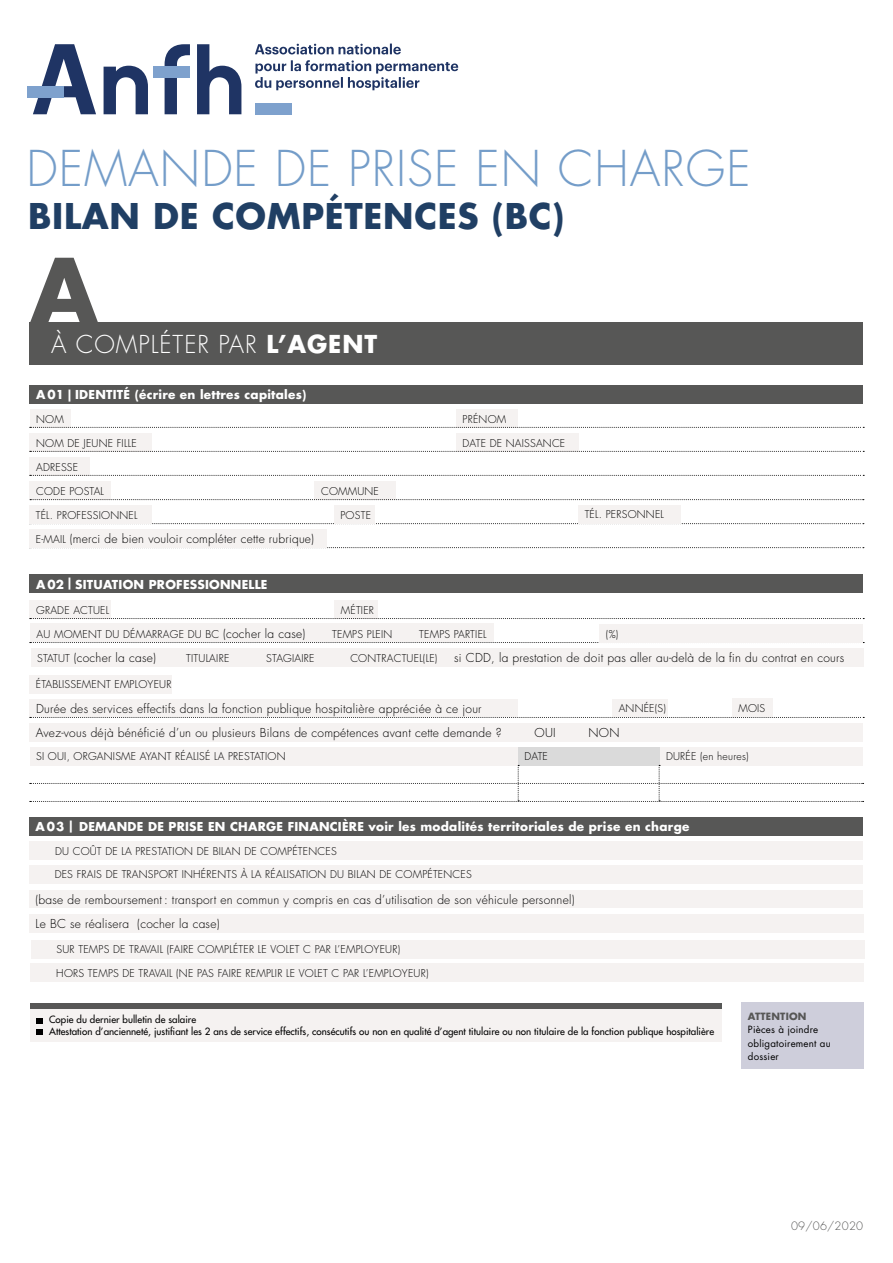
<style>
.page{position:relative;width:893px;height:1263px;background:#fff}
.page>*{position:absolute;margin:0;border:0;box-sizing:border-box;transform-origin:0 0}
.t1{font:700 87px "Futura Std";color:#575756}
.t2{font:300 48px "Futura Std";letter-spacing:.02em;color:#749dc9}
.t3{font:700 34.5px "Futura Std";letter-spacing:.02em;color:#203f64}
.t4{font:300 24px "Futura Std";letter-spacing:.04em;color:#fff}
.t5{font:300 12px/24.3px "Futura Std";letter-spacing:.02em;color:#000}
.t6{font:700 12px "Futura Std";letter-spacing:.02em;color:#fff}
.t7{font:300 11.25px "Futura Std";letter-spacing:.02em;color:#575756}
.t8{font:300 10.5px "Futura Std";letter-spacing:.02em;color:#000}
.t9{font:500 9.75px/11.2px "Futura Std";letter-spacing:.005em;color:#000}
.t10{font:9.75px/13.5px "Futura Std";letter-spacing:.02em;color:#000}
.t11{font:700 9.75px "Futura Std";letter-spacing:.02em;color:#575756}
.s1{font-weight:700}
.s2{font-size:10.5px}
.s3{font-size:12px}
</style>
<div class="page">
<svg style="left:104px;top:66px;width:44px;height:48px"></svg>
<svg style="left:197px;top:44px;width:44px;height:70px"></svg>
<svg style="left:33px;top:44px;width:63px;height:70px"></svg>
<svg style="left:165px;top:44px;width:25px;height:70px"></svg>
<div style="left:255px;top:103px;width:37px;height:11px;background:#7ea1cd"></div>
<div style="left:27px;top:86px;width:37px;height:11px;background:#7ea1cd"></div>
<svg style="left:255px;top:60px;width:203px;height:30px"></svg>
<svg style="left:255px;top:44px;width:146px;height:10px"></svg>
<div style="left:153px;top:67px;width:37px;height:11px;background:#7ea1cd"></div>
<div style="left:30px;top:322px;width:833px;height:42px;background:#575756"></div>
<div style="left:30px;top:385px;width:833px;height:18px;background:#575756"></div>
<div style="left:29px;top:817px;width:834px;height:18px;background:#575756"></div>
<div style="left:30px;top:575px;width:833px;height:18px;background:#575756"></div>
<div style="left:30px;top:409px;width:40px;height:18px;background:#f5f2f1"></div>
<div style="left:29px;top:865px;width:834px;height:18px;background:#f5f2f1"></div>
<div style="left:29px;top:841px;width:834px;height:19px;background:#f5f2f1"></div>
<div style="left:29px;top:890px;width:834px;height:17px;background:#f5f2f1"></div>
<div style="left:30px;top:433px;width:122px;height:18px;background:#f5f2f1"></div>
<div style="left:30px;top:600px;width:81px;height:18px;background:#f5f2f1"></div>
<div style="left:30px;top:699px;width:488px;height:18px;background:#f5f2f1"></div>
<div style="left:29px;top:723px;width:834px;height:18px;background:#f5f2f1"></div>
<div style="left:29px;top:675px;width:142px;height:18px;background:#f5f2f1"></div>
<div style="left:30px;top:457px;width:60px;height:18px;background:#f5f2f1"></div>
<div style="left:456px;top:409px;width:62px;height:18px;background:#f5f2f1"></div>
<div style="left:456px;top:433px;width:122px;height:18px;background:#f5f2f1"></div>
<div style="left:334px;top:600px;width:44px;height:18px;background:#f5f2f1"></div>
<div style="left:30px;top:481px;width:81px;height:18px;background:#f5f2f1"></div>
<div style="left:315px;top:481px;width:81px;height:18px;background:#f5f2f1"></div>
<svg style="left:30px;top:427px;width:834px;height:1px"></svg>
<svg style="left:30px;top:451px;width:834px;height:1px"></svg>
<svg style="left:30px;top:618px;width:834px;height:1px"></svg>
<svg style="left:30px;top:717px;width:834px;height:1px"></svg>
<svg style="left:30px;top:475px;width:834px;height:1px"></svg>
<svg style="left:30px;top:642px;width:834px;height:1px"></svg>
<svg style="left:30px;top:499px;width:834px;height:1px"></svg>
<svg style="left:29px;top:523px;width:835px;height:1px"></svg>
<svg style="left:29px;top:547px;width:835px;height:1px"></svg>
<div style="left:29px;top:505px;width:123px;height:18px;background:#f5f2f1"></div>
<div style="left:29px;top:529px;width:298px;height:18px;background:#f5f2f1"></div>
<div style="left:334px;top:505px;width:41px;height:18px;background:#f5f2f1"></div>
<div style="left:578px;top:505px;width:103px;height:18px;background:#f5f2f1"></div>
<div style="left:30px;top:623px;width:464px;height:19px;background:#f5f2f1"></div>
<div style="left:600px;top:624px;width:263px;height:18px;background:#f5f2f1"></div>
<div style="left:612px;top:699px;width:56px;height:18px;background:#f5f2f1"></div>
<div style="left:732px;top:699px;width:41px;height:18px;background:#f5f2f1"></div>
<div style="left:30px;top:747px;width:630px;height:18px;background:#f5f2f1"></div>
<div style="left:660px;top:747px;width:203px;height:18px;background:#f5f2f1"></div>
<div style="left:518px;top:747px;width:142px;height:18px;background:#dadada"></div>
<svg style="left:30px;top:765px;width:834px;height:37px"></svg>
<div style="left:31px;top:648px;width:832px;height:19px;background:#f5f2f1"></div>
<div style="left:29px;top:914px;width:834px;height:19px;background:#f5f2f1"></div>
<div style="left:31px;top:964px;width:833px;height:18px;background:#f5f2f1"></div>
<div style="left:31px;top:940px;width:833px;height:18px;background:#f5f2f1"></div>
<div style="left:30px;top:1003px;width:692px;height:6px;background:#575756"></div>
<div style="left:742px;top:1003px;width:122px;height:66px;background:#cecedb"></div>
<div style="left:30px;top:1009px;width:692px;height:33px;background:#f5f2f1"></div>
<svg style="left:37px;top:1018px;width:6px;height:5px"></svg>
<svg style="left:37px;top:1029px;width:6px;height:6px"></svg>
<h2 class="t2" style="left:27px;top:140px;width:726px">DEMANDE DE PRISE EN CHARGE</h2>
<h3 class="t3" style="left:28px;top:193px;width:538px">BILAN DE COMPÉTENCES (BC)</h3>
<h1 class="t1" style="left:30px;top:233px;width:69px">A</h1>
<h3 class="t4" style="left:51px;top:330px;width:328px">À COMPLÉTER PAR <span class="s1">L’AGENT</span></h3>
<p class="t6" style="left:36px;top:387px;width:272px">A 01| IDENTITÉ (écrire en lettres capitales)</p>
<p class="t8" style="left:36px;top:412px;width:29px">NOM</p>
<p class="t8" style="left:36px;top:436px;width:102px">NOM DE JEUNE FILLE</p>
<p class="t8" style="left:36px;top:460px;width:44px">ADRESSE</p>
<p class="t8" style="left:463px;top:412px;width:45px">PRÉNOM</p>
<p class="t8" style="left:463px;top:436px;width:104px">DATE DE NAISSANCE</p>
<p class="t8" style="left:36px;top:484px;width:69px">CODE POSTAL</p>
<p class="t8" style="left:321px;top:484px;width:59px">COMMUNE</p>
<p class="t8" style="left:36px;top:508px;width:103px">TÉL. PROFESSIONNEL</p>
<p class="t5" style="left:36px;top:527px;width:280px"><span class="s2">E-MAIL</span> (merci de bien vouloir compléter cette rubrique)</p>
<p class="t8" style="left:340px;top:508px;width:32px">POSTE</p>
<p class="t8" style="left:585px;top:508px;width:81px">TÉL. PERSONNEL</p>
<p class="t6" style="left:36px;top:576px;width:233px">A 02| SITUATION PROFESSIONNELLE</p>
<p class="t8" style="left:36px;top:604px;width:75px">GRADE ACTUEL</p>
<p class="t8" style="left:341px;top:604px;width:35px">MÉTIER</p>
<p class="t8" style="left:37px;top:628px;width:270px">AU MOMENT DU DÉMARRAGE DU BC <span class="s3">(cocher la case)</span></p>
<p class="t8" style="left:332px;top:628px;width:62px">TEMPS PLEIN</p>
<p class="t8" style="left:419px;top:628px;width:69px">TEMPS PARTIEL</p>
<p class="t8" style="left:606px;top:628px;width:14px">(%)</p>
<p class="t5" style="left:37px;top:646px;width:120px"><span class="s2">STATUT</span> (cocher la case)</p>
<p class="t8" style="left:186px;top:652px;width:45px">TITULAIRE</p>
<p class="t8" style="left:266px;top:652px;width:50px">STAGIAIRE</p>
<p class="t8" style="left:350px;top:652px;width:89px">CONTRACTUEL(LE)</p>
<p class="t5" style="left:454px;top:646px;width:392px">si CDD, la prestation de doit pas aller au-delà de la fin du contrat en cours</p>
<p class="t8" style="left:36px;top:678px;width:137px">ÉTABLISSEMENT EMPLOYEUR</p>
<p class="t5" style="left:36px;top:697px;width:467px">Durée des services effectifs dans la fonction publique hospitalière appréciée à ce jour<br>Avez-vous déjà bénéficié d’un ou plusieurs Bilans de compétences avant cette demande ?</p>
<p class="t8" style="left:619px;top:702px;width:49px">ANNÉE(S)</p>
<p class="t8" style="left:738px;top:702px;width:28px">MOIS</p>
<p class="t5" style="left:535px;top:721px;width:23px">OUI</p>
<p class="t5" style="left:588px;top:721px;width:32px">NON</p>
<p class="t8" style="left:36px;top:750px;width:251px">SI OUI, ORGANISME AYANT RÉALISÉ LA PRESTATION</p>
<p class="t8" style="left:525px;top:750px;width:25px">DATE</p>
<p class="t8" style="left:666px;top:750px;width:84px">DURÉE (en heures)</p>
<p class="t6" style="left:36px;top:819px;width:655px">A 03 | DEMANDE DE PRISE EN CHARGE FINANCIÈRE voir les modalités territoriales de prise en charge</p>
<p class="t8" style="left:55px;top:844px;width:283px">DU COÛT DE LA PRESTATION DE BILAN DE COMPÉTENCES</p>
<p class="t5" style="left:36px;top:887px;width:541px">(base de remboursement : transport en commun y compris en cas d’utilisation de son véhicule personnel)</p>
<p class="t8" style="left:55px;top:868px;width:419px">DES FRAIS DE TRANSPORT INHÉRENTS À LA RÉALISATION DU BILAN DE COMPÉTENCES</p>
<p class="t5" style="left:36px;top:912px;width:186px">Le BC se réalisera (cocher la case)</p>
<p class="t8" style="left:56px;top:966px;width:374px">HORS TEMPS DE TRAVAIL (NE PAS FAIRE REMPLIR LE VOLET C PAR L’EMPLOYEUR)</p>
<p class="t8" style="left:57px;top:943px;width:345px">SUR TEMPS DE TRAVAIL (FAIRE COMPLÉTER LE VOLET C PAR L’EMPLOYEUR)</p>
<p class="t9" style="left:49px;top:1014px;width:667px">Copie du dernier bulletin de salaire<br>Attestation d’ancienneté, justifiant les 2 ans de service effectifs, consécutifs ou non en qualité d’agent titulaire ou non titulaire de la fonction publique hospitalière</p>
<p class="t11" style="left:748px;top:1009px;width:60px">ATTENTION</p>
<p class="t10" style="left:748px;top:1023px;width:84px">Pièces à joindre obligatoirement au dossier</p>
<p class="t7" style="left:791px;top:1219px;width:74px">09/06/2020</p>
</div>
